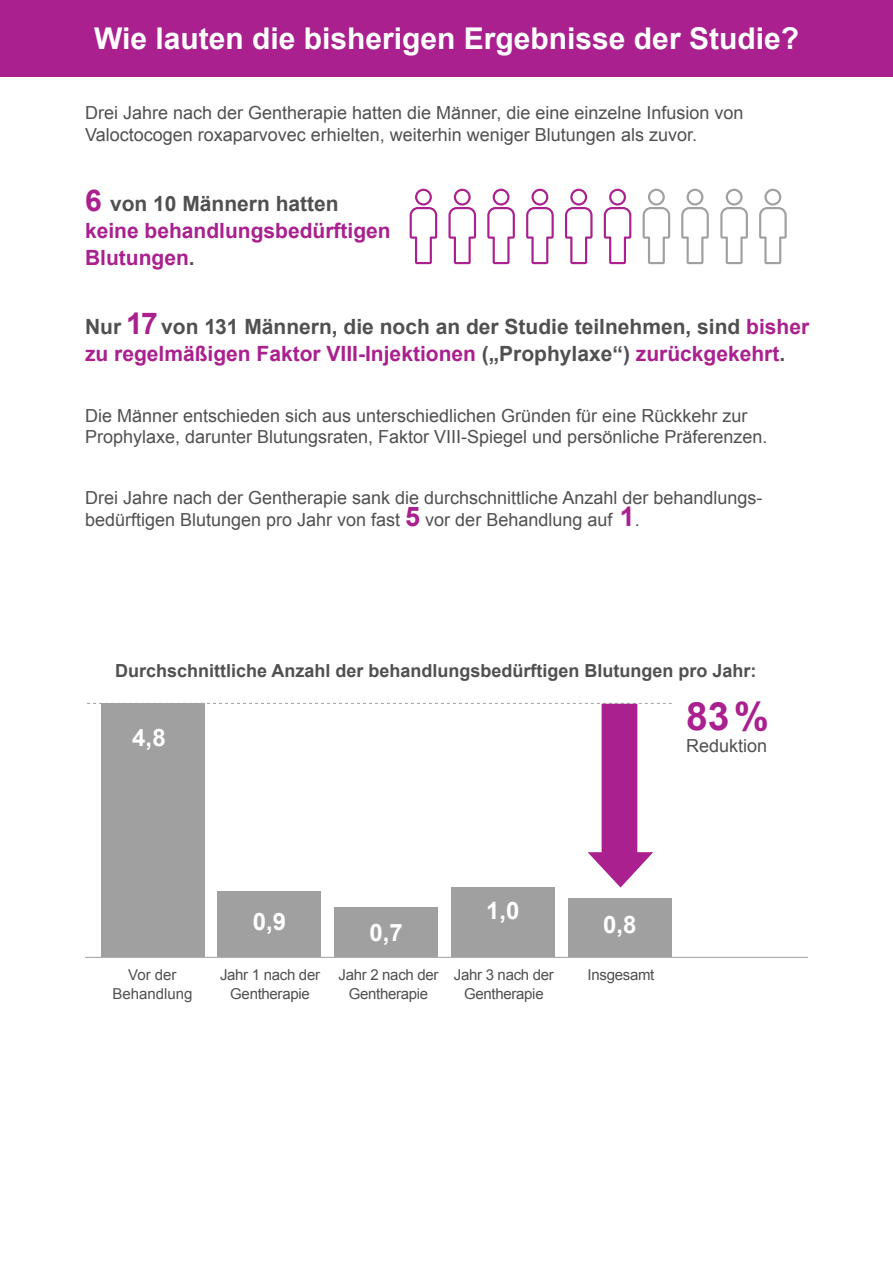
<style>
.page{position:relative;width:893px;height:1263px;background:#fff}
.page>*{position:absolute;margin:0;border:0;box-sizing:border-box;transform-origin:0 0}
.t1{font:700 39px "Arial";color:#a9208e}
.t2{font:700 30px "Arial";color:#fff}
.t3{font:700 24px "Arial";color:#fff}
.t4{font:700 21px/27px "Arial";color:#505050}
.t5{font:700 21px/27px "Arial";color:#a9208e}
.t6{font:18px/21.6px "Arial";color:#505050}
.t7{font:700 18px "Arial";color:#505050}
.t8{font:15px/18px "Arial";letter-spacing:-.02em;color:#505050;text-align:center}
.t9{font:15px/18px "Arial";color:#505050;text-align:center}
.s1{font-size:30px}
.s2{color:#505050}
.s3{font-size:30px;color:#a9208e}
.s4{color:#a9208e}
.s5{font-weight:700;font-size:27px;color:#a9208e}
</style>
<div class="page">
<div style="left:0;top:0;width:893px;height:77px;background:#a9208e"></div>
<svg style="left:720px;top:189px;width:28px;height:75px"></svg>
<svg style="left:759px;top:189px;width:28px;height:75px"></svg>
<svg style="left:410px;top:189px;width:27px;height:75px"></svg>
<svg style="left:565px;top:189px;width:28px;height:75px"></svg>
<svg style="left:448px;top:189px;width:28px;height:75px"></svg>
<svg style="left:604px;top:189px;width:27px;height:75px"></svg>
<svg style="left:487px;top:189px;width:28px;height:75px"></svg>
<svg style="left:643px;top:189px;width:27px;height:75px"></svg>
<svg style="left:681px;top:189px;width:28px;height:75px"></svg>
<svg style="left:526px;top:189px;width:28px;height:75px"></svg>
<hr style="left:85px;top:957px;width:723px;height:1px;background:#a0a0a0">
<div style="left:101px;top:704px;width:103px;height:253px;background:#a0a0a0"></div>
<div style="left:334px;top:907px;width:104px;height:50px;background:#a0a0a0"></div>
<div style="left:218px;top:891px;width:103px;height:66px;background:#a0a0a0"></div>
<svg style="left:87px;top:703px;width:585px;height:184px"></svg>
<div style="left:451px;top:887px;width:104px;height:70px;background:#a0a0a0"></div>
<div style="left:568px;top:898px;width:103px;height:59px;background:#a0a0a0"></div>
<h2 class="t2" style="left:94px;top:19px;width:706px">Wie lauten die bisherigen Ergebnisse der Studie?</h2>
<p class="t6" style="left:85px;top:102px;width:660px">Drei Jahre nach der Gentherapie hatten die Männer, die eine einzelne Infusion von<br>Valoctocogen roxaparvovec erhielten, weiterhin weniger Blutungen als zuvor.</p>
<p class="t5" style="left:85px;top:190px;width:307px"><span class="s1">6</span> <span class="s2">von 10 Männern hatten </span>keine behandlungsbedürftigen<br>Blutungen<span class="s2">.</span></p>
<p class="t4" style="left:85px;top:314px;width:726px">Nur <span class="s3">17</span> von 131 Männern, die noch an der Studie teilnehmen, sind <span class="s4">bisher zu regelmäßigen Faktor VIII-Injektionen</span> („Prophylaxe“) <span class="s4">zurückgekehrt</span>.</p>
<p class="t6" style="left:85px;top:405px;width:684px">Die Männer entschieden sich aus unterschiedlichen Gründen für eine Rückkehr zur<br>Prophylaxe, darunter Blutungsraten, Faktor VIII-Spiegel und persönliche Präferenzen.</p>
<p class="t6" style="left:85px;top:487px;width:678px">Drei Jahre nach der Gentherapie sank die durchschnittliche Anzahl der behandlungs&shy;bedürftigen Blutungen pro Jahr von fast <span class="s5">5</span> vor der Behandlung auf <span class="s5">1</span>.</p>
<p class="t7" style="left:115px;top:659px;width:643px">Durchschnittliche Anzahl der behandlungsbedürftigen Blutungen pro Jahr:</p>
<h1 class="t1" style="left:686px;top:691px;width:84px">83%</h1>
<h3 class="t3" style="left:132px;top:722px;width:35px">4,8</h3>
<p class="t6" style="left:686px;top:735px;width:83px">Reduktion</p>
<h3 class="t3" style="left:253px;top:906px;width:35px">0,9</h3>
<h3 class="t3" style="left:370px;top:916px;width:35px">0,7</h3>
<h3 class="t3" style="left:486px;top:895px;width:35px">1,0</h3>
<h3 class="t3" style="left:603px;top:909px;width:35px">0,8</h3>
<p class="t9" style="left:112px;top:966px;width:82px">Vor der<br>Behandlung</p>
<p class="t8" style="left:338px;top:966px;width:102px">Jahr 2 nach der<br>Gentherapie</p>
<p class="t8" style="left:220px;top:966px;width:102px">Jahr 1 nach der</p>
<p class="t8" style="left:588px;top:966px;width:68px">Insgesamt</p>
<p class="t8" style="left:230px;top:984px;width:81px">Gentherapie</p>
<p class="t8" style="left:454px;top:966px;width:102px">Jahr 3 nach der<br>Gentherapie</p>
</div>
